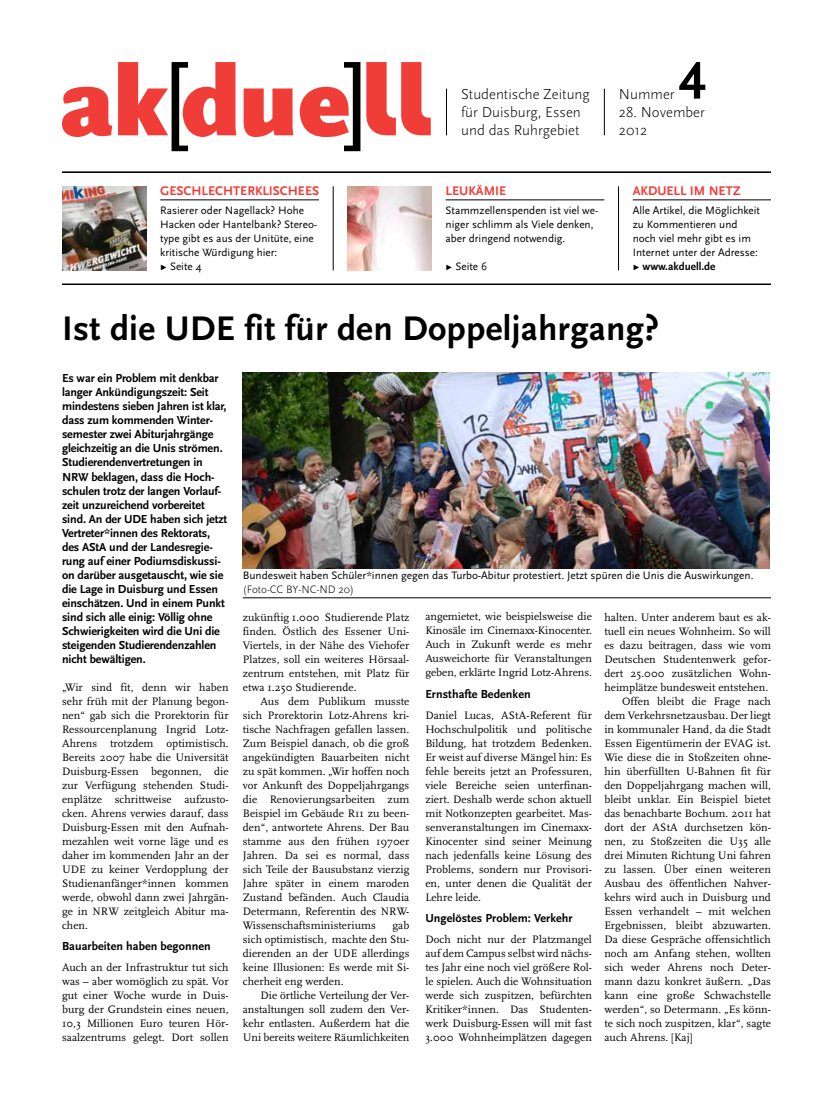
<style>
.page{position:relative;width:833px;height:1117px;background:#fff}
.page>*{position:absolute;margin:0;border:0;box-sizing:border-box;transform-origin:0 0}
.t1{font:700 55.25px "Scala Sans Caps";color:#000}
.t2{font:700 35.62px "Scala Sans";letter-spacing:.01em;color:#000}
.t3{font:300 15px/18.4px "Scala Sans";color:#000}
.t4{font:700 13.12px "Scala Sans Caps";color:#f13d37}
.t5{font:700 12.12px/14px "Scala Sans";letter-spacing:-.01em;color:#000}
.t6{font:11.25px/14px "Scala";letter-spacing:.005em;color:#000;text-align:justify}
.t7{font:11.25px/14px "Scala Sans";color:#000}
.t8{font:300 11.25px "Scala Sans";color:#000}
.s1{font-weight:700}
</style>
<div class="page">
<hr style="left:632px;top:199px;width:139px;height:1px;background:#000">
<hr style="left:604px;top:89px;width:1px;height:46px;background:#000">
<hr style="left:446px;top:89px;width:1px;height:46px;background:#000">
<hr style="left:618px;top:186px;width:1px;height:84px;background:#000">
<hr style="left:333px;top:186px;width:1px;height:84px;background:#000">
<svg style="left:366px;top:62px;width:65px;height:73px"></svg>
<svg style="left:62px;top:62px;width:298px;height:89px"></svg>
<hr style="left:62px;top:172px;width:709px;height:1px;background:#000">
<hr style="left:160px;top:199px;width:159px;height:1px;background:#000">
<hr style="left:445px;top:199px;width:159px;height:1px;background:#000">
<hr style="left:243px;top:597px;width:528px;height:1px;background:#000">
<img style="left:62px;top:186px;width:84px;height:84px">
<hr style="left:62px;top:284px;width:709px;height:1px;background:#000">
<img style="left:243px;top:372px;width:526px;height:196px">
<img style="left:347px;top:186px;width:84px;height:84px">
<p class="t4" style="left:160px;top:183px;width:160px">GESCHLECHTERKLISCHEES</p>
<p class="t7" style="left:160px;top:204px;width:158px">Rasierer oder Nagellack? Hohe<br>Hacken oder Hantelbank? Stereo&shy;type gibt es aus der Unitüte, eine kritische Würdigung hier:<br>Ω Seite 4</p>
<h3 class="t3" style="left:461px;top:85px;width:130px">Studentische Zeitung für Duisburg, Essen und das Ruhrgebiet</h3>
<p class="t4" style="left:445px;top:183px;width:62px">LEUKÄMIE</p>
<p class="t7" style="left:445px;top:204px;width:154px">Stammzellenspenden ist viel we&shy;niger schlimm als Viele denken, aber dringend notwendig.</p>
<p class="t7" style="left:445px;top:260px;width:43px">Ω Seite 6</p>
<h1 class="t1" style="left:678px;top:50px;width:29px">4</h1>
<h3 class="t3" style="left:619px;top:103px;width:87px">28. November<br>2012</h3>
<h3 class="t3" style="left:619px;top:85px;width:57px">Nummer</h3>
<p class="t4" style="left:632px;top:183px;width:109px">AKDUELL IM NETZ</p>
<p class="t7" style="left:632px;top:204px;width:129px">Alle Artikel, die Möglichkeit zu Kommentieren und noch viel mehr gibt es im<br>Internet unter der Adresse:<br>Ω <span class="s1">www.akduell.de</span></p>
<h2 class="t2" style="left:62px;top:309px;width:598px">Ist die UDE fit für den Doppeljahrgang?</h2>
<p class="t5" style="left:62px;top:372px;width:167px">Es war ein Problem mit denkbar langer Ankündigungszeit: Seit mindestens sieben Jahren ist klar, dass zum kommenden Winter&shy;semester zwei Abiturjahrgänge gleichzeitig an die Unis strömen.<br>Studierendenvertretungen in<br>NRW beklagen, dass die Hoch&shy;schulen trotz der langen Vorlauf&shy;zeit unzureichend vorbereitet sind. An der UDE haben sich jetzt<br>Vertreter*innen des Rektorats, des AStA und der Landesregie&shy;rung auf einer Podiumsdiskussi&shy;on darüber ausgetauscht, wie sie die Lage in Duisburg und Essen einschätzen. Und in einem Punkt sind sich alle einig: Völlig ohne<br>Schwierigkeiten wird die Uni die steigenden Studierendenzahlen nicht bewältigen.</p>
<p class="t6" style="left:62px;top:680px;width:168px">„Wir sind fit, denn wir haben sehr früh mit der Planung begon&shy;nen“ gab sich die Prorektorin für Ressourcenplanung Ingrid Lotz-Ahrens trotzdem optimistisch.<br>Bereits 2007 habe die Universität Duisburg-Essen begonnen, die zur Verfügung stehenden Studi&shy;enplätze schrittweise aufzusto&shy;cken. Ahrens verwies darauf, dass Duisburg-Essen mit den Aufnah&shy;mezahlen weit vorne läge und es daher im kommenden Jahr an der UDE zu keiner Verdopplung der Studienanfänger*innen kommen werde, obwohl dann zwei Jahrgän&shy;ge in NRW zeitgleich Abitur ma&shy;chen.</p>
<p class="t5" style="left:62px;top:939px;width:150px">Bauarbeiten haben begonnen</p>
<p class="t6" style="left:62px;top:960px;width:168px">Auch an der Infrastruktur tut sich was – aber womöglich zu spät. Vor gut einer Woche wurde in Duis&shy;burg der Grundstein eines neuen, 10,3 Millionen Euro teuren Hör&shy;saalzentrums gelegt. Dort sollen</p>
<p class="t7" style="left:243px;top:568px;width:512px">Bundesweit haben Schüler*innen gegen das Turbo-Abitur protestiert. Jetzt spüren die Unis die Auswirkungen.</p>
<p class="t8" style="left:243px;top:582px;width:113px">(Foto-CC BY-NC-ND 20)</p>
<p class="t6" style="left:604px;top:610px;width:168px">halten. Unter anderem baut es ak-</p>
<p class="t6" style="left:604px;top:624px;width:168px">tuell ein neues Wohnheim. So will</p>
<p class="t6" style="left:604px;top:638px;width:168px">es dazu beitragen, dass wie vom</p>
<p class="t6" style="left:604px;top:652px;width:168px">Deutschen Studentenwerk gefor-</p>
<p class="t6" style="left:604px;top:666px;width:168px">dert 25.000 zusätzlichen Wohn-</p>
<p class="t6" style="left:604px;top:680px;width:165px">heimplätze bundesweit entstehen.</p>
<p class="t6" style="left:622px;top:694px;width:150px">Offen bleibt die Frage nach</p>
<p class="t6" style="left:604px;top:708px;width:168px">dem Verkehrsnetzausbau. Der liegt</p>
<p class="t6" style="left:604px;top:722px;width:168px">in kommunaler Hand, da die Stadt</p>
<p class="t6" style="left:604px;top:736px;width:168px">Essen Eigentümerin der EVAG ist.</p>
<p class="t6" style="left:604px;top:750px;width:168px">Wie diese die in Stoßzeiten ohne-</p>
<p class="t6" style="left:604px;top:764px;width:168px">hin überfüllten U-Bahnen fit für</p>
<p class="t6" style="left:604px;top:778px;width:168px">den Doppeljahrgang machen will,</p>
<p class="t6" style="left:604px;top:792px;width:168px">bleibt unklar. Ein Beispiel bietet</p>
<p class="t6" style="left:604px;top:806px;width:168px">das benachbarte Bochum. 2011 hat</p>
<p class="t6" style="left:604px;top:820px;width:168px">dort der AStA durchsetzen kön-</p>
<p class="t6" style="left:604px;top:834px;width:168px">nen, zu Stoßzeiten die U35 alle</p>
<p class="t6" style="left:604px;top:848px;width:168px">drei Minuten Richtung Uni fahren</p>
<p class="t6" style="left:604px;top:862px;width:168px">zu lassen. Über einen weiteren</p>
<p class="t6" style="left:604px;top:876px;width:168px">Ausbau des öffentlichen Nahver-</p>
<p class="t6" style="left:604px;top:890px;width:168px">kehrs wird auch in Duisburg und</p>
<p class="t6" style="left:604px;top:904px;width:168px">Essen verhandelt – mit welchen</p>
<p class="t6" style="left:604px;top:918px;width:168px">Ergebnissen, bleibt abzuwarten.</p>
<p class="t6" style="left:604px;top:932px;width:168px">Da diese Gespräche offensichtlich</p>
<p class="t6" style="left:604px;top:946px;width:168px">noch am Anfang stehen, wollten</p>
<p class="t6" style="left:604px;top:960px;width:168px">sich weder Ahrens noch Deter-</p>
<p class="t6" style="left:604px;top:974px;width:168px">mann dazu konkret äußern. „Das</p>
<p class="t6" style="left:604px;top:988px;width:168px">kann eine große Schwachstelle</p>
<p class="t6" style="left:604px;top:1002px;width:168px">werden“, so Determann. „Es könn-</p>
<p class="t6" style="left:604px;top:1016px;width:168px">te sich noch zuspitzen, klar“, sagte</p>
<p class="t6" style="left:604px;top:1030px;width:90px">auch Ahrens. [Kaj]</p>
<p class="t6" style="left:425px;top:610px;width:168px">angemietet, wie beispielsweise die Kinosäle im Cinemaxx-Kinocenter.<br>Auch in Zukunft werde es mehr Ausweichorte für Veranstaltungen geben, erklärte Ingrid Lotz-Ahrens.</p>
<p class="t5" style="left:425px;top:687px;width:107px">Ernsthafte Bedenken</p>
<p class="t6" style="left:425px;top:708px;width:168px">Daniel Lucas, AStA-Referent für Hochschulpolitik und politische Bildung, hat trotzdem Bedenken.<br>Er weist auf diverse Mängel hin: Es fehle bereits jetzt an Professuren, viele Bereiche seien unterfinan&shy;ziert. Deshalb werde schon aktuell mit Notkonzepten gearbeitet. Mas&shy;senveranstaltungen im Cinemaxx-Kinocenter sind seiner Meinung nach jedenfalls keine Lösung des Problems, sondern nur Provisori&shy;en, unter denen die Qualität der Lehre leide.</p>
<p class="t5" style="left:425px;top:911px;width:149px">Ungelöstes Problem: Verkehr</p>
<p class="t6" style="left:425px;top:932px;width:168px">Doch nicht nur der Platzmangel auf dem Campus selbst wird nächs&shy;tes Jahr eine noch viel größere Rol&shy;le spielen. Auch die Wohnsituation werde sich zuspitzen, befürchten Kritiker*innen. Das Studenten&shy;werk Duisburg-Essen will mit fast 3.000 Wohnheimplätzen dagegen</p>
<p class="t6" style="left:243px;top:610px;width:168px">zukünftig 1.000 Studierende Platz finden. Östlich des Essener Uni-Viertels, in der Nähe des Viehofer Platzes, soll ein weiteres Hörsaal&shy;zentrum entstehen, mit Platz für etwa 1.250 Studierende.</p>
<p class="t6" style="left:243px;top:694px;width:168px;text-indent:18px">Aus dem Publikum musste sich Prorektorin Lotz-Ahrens kri&shy;tische Nachfragen gefallen lassen.<br>Zum Beispiel danach, ob die groß angekündigten Bauarbeiten nicht zu spät kommen. „Wir hoffen noch vor Ankunft des Doppeljahrgangs die Renovierungsarbeiten zum Beispiel im Gebäude R11 zu been&shy;den“, antwortete Ahrens. Der Bau stamme aus den frühen 1970er Jahren. Da sei es normal, dass sich Teile der Bausubstanz vierzig Jahre später in einem maroden Zustand befänden. Auch Claudia Determann, Referentin des NRW-Wissenschaftsministeriums</p>
<p class="t6" style="left:243px;top:918px;width:168px;text-indent:150px">gab sich optimistisch, machte den Stu&shy;dierenden an der UDE allerdings keine Illusionen: Es werde mit Si&shy;cherheit eng werden.</p>
<p class="t6" style="left:243px;top:988px;width:168px;text-indent:18px">Die örtliche Verteilung der Ver&shy;anstaltungen soll zudem den Ver&shy;kehr entlasten. Außerdem hat die Uni bereits weitere Räumlichkeiten</p>
</div>
